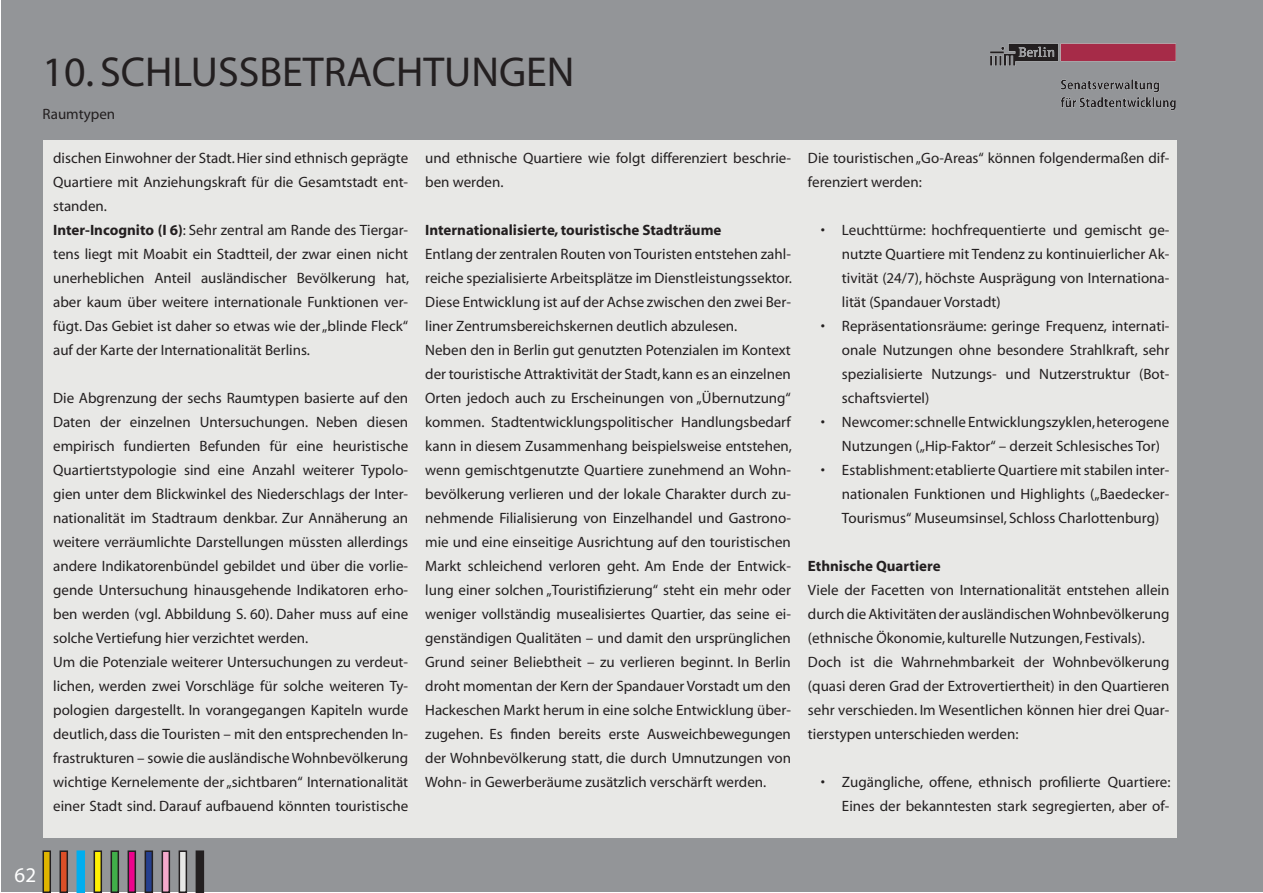
<style>
.page{position:relative;width:1263px;height:893px;background:#fff}
.page>*{position:absolute;margin:0;border:0;box-sizing:border-box;transform-origin:0 0}
.ÜInhalt_Kopie{font:42px "Myriad";color:#231f20}
.t1{font:21px "Myriad";color:#fff}
.Text_normal{font:15px/24px "Myriad";color:#231f20;text-align:justify}
.Aufzählung_Text{font:15px/24px "Myriad";color:#231f20;text-align:justify}
.Text_normal-2{font:700 15px "Myriad";color:#231f20}
.Überschrift_Untersch{font:15px "Myriad";color:#231f20}
.s1{font-weight:700}
</style>
<div class="page">
<div style="left:1px;top:1px;width:1261px;height:891px;background:#939598"></div>
<div style="left:43px;top:140px;width:1134px;height:698px;background:#e8e8e6"></div>
<div style="left:43px;top:851px;width:7px;height:41px;background:#dfb400"></div>
<div style="left:43px;top:850px;width:8px;height:43px;border:2px solid #231f20"></div>
<div style="left:60px;top:851px;width:7px;height:41px;background:#dc4f27"></div>
<div style="left:60px;top:850px;width:8px;height:43px;border:2px solid #231f20"></div>
<div style="left:77px;top:851px;width:7px;height:41px;background:#00aeef"></div>
<div style="left:77px;top:850px;width:8px;height:43px;border:2px solid #00aeef"></div>
<div style="left:94px;top:851px;width:7px;height:41px;background:#fff101"></div>
<div style="left:94px;top:850px;width:8px;height:43px;border:2px solid #231f20"></div>
<div style="left:111px;top:851px;width:7px;height:41px;background:#40ae49"></div>
<div style="left:111px;top:850px;width:8px;height:43px;border:2px solid #231f20"></div>
<div style="left:128px;top:851px;width:7px;height:41px;background:#ed028c"></div>
<div style="left:128px;top:850px;width:8px;height:43px;border:2px solid #231f20"></div>
<div style="left:145px;top:851px;width:7px;height:41px;background:#253f8e"></div>
<div style="left:145px;top:850px;width:8px;height:43px;border:2px solid #231f20"></div>
<div style="left:162px;top:851px;width:7px;height:41px;background:#f5a9cb"></div>
<div style="left:162px;top:850px;width:8px;height:43px;border:2px solid #231f20"></div>
<div style="left:179px;top:851px;width:7px;height:41px;background:#e8e8e6"></div>
<div style="left:179px;top:850px;width:8px;height:43px;border:2px solid #231f20"></div>
<div style="left:196px;top:851px;width:7px;height:41px;background:#231f20"></div>
<div style="left:196px;top:850px;width:8px;height:43px;border:2px solid #231f20"></div>
<img style="left:990px;top:43px;width:186px;height:68px">
<p class="ÜInhalt_Kopie" style="left:43px;top:51px;width:102px">1 0. Schlussbe</p>
<p class="ÜInhalt_Kopie" style="left:303px;top:51px;width:46px">trach</p>
<p class="ÜInhalt_Kopie" style="left:423px;top:51px;width:47px">tungen</p>
<p class="Überschrift_Untersch" style="left:43px;top:106px;width:74px">Raumtypen</p>
<p class="Text_normal" style="left:53px;top:147px;width:357px">dischen Einwohner der Stadt. Hier sind ethnisch geprägte Quartiere mit Anziehungskraft für die Gesamtstadt ent&shy;standen.</p>
<p class="Text_normal" style="left:53px;top:219px;width:358px"><span class="s1">Inter-Incognito (I 6)</span>: Sehr zentral am Rande des Tiergar&shy;tens liegt mit Moabit ein Stadtteil, der zwar einen nicht unerheblichen Anteil ausländischer Bevölkerung hat, aber kaum über weitere internationale Funktionen ver&shy;fügt. Das Gebiet ist daher so etwas wie der „blinde Fleck“ auf der Karte der Internationalität Berlins.</p>
<p class="Text_normal" style="left:53px;top:387px;width:357px">Die Abgrenzung der sechs Raumtypen basierte auf den Daten der einzelnen Untersuchungen. Neben diesen empirisch fundierten Befunden für eine heuristische Quartiertstypologie sind eine Anzahl weiterer Typolo&shy;gien unter dem Blickwinkel des Niederschlags der Inter&shy;nationalität im Stadtraum denkbar. Zur Annäherung an weitere verräumlichte Darstellungen müssten allerdings andere Indikatorenbündel gebildet und über die vorlie&shy;gende Untersuchung hinausgehende Indikatoren erho&shy;ben werden (vgl. Abbildung S. 60). Daher muss auf eine solche Vertiefung hier verzichtet werden.</p>
<p class="Text_normal" style="left:53px;top:651px;width:357px">Um die Potenziale weiterer Untersuchungen zu verdeut&shy;lichen, werden zwei Vorschläge für solche weiteren Ty&shy;pologien dargestellt. In vorangegangen Kapiteln wurde deutlich, dass die Touristen – mit den entsprechenden In&shy;frastrukturen – sowie die ausländische Wohnbevölkerung wichtige Kernelemente der „sichtbaren“ Internationalität einer Stadt sind. Darauf aufbauend könnten touristische</p>
<p class="Text_normal" style="left:425px;top:147px;width:367px">und ethnische Quartiere wie folgt differenziert beschrie&shy;ben werden.</p>
<p class="Text_normal-2" style="left:425px;top:222px;width:298px">Internationalisierte, touristische Stadträume</p>
<p class="Text_normal" style="left:425px;top:243px;width:368px">Entlang der zentralen Routen von Touristen entstehen zahl&shy;reiche spezialisierte Arbeitsplätze im Dienstleistungssektor.<br>Diese Entwicklung ist auf der Achse zwischen den zwei Ber&shy;liner Zentrumsbereichskernen deutlich abzulesen.</p>
<p class="Text_normal" style="left:425px;top:339px;width:368px">Neben den in Berlin gut genutzten Potenzialen im Kontext der touristische Attraktivität der Stadt, kann es an einzelnen Orten jedoch auch zu Erscheinungen von „Übernutzung“ kommen. Stadtentwicklungspolitischer Handlungsbedarf kann in diesem Zusammenhang beispielsweise entstehen, wenn gemischtgenutzte Quartiere zunehmend an Wohn&shy;bevölkerung verlieren und der lokale Charakter durch zu&shy;nehmende Filialisierung von Einzelhandel und Gastrono&shy;mie und eine einseitige Ausrichtung auf den touristischen Markt schleichend verloren geht. Am Ende der Entwick&shy;lung einer solchen „Touristifizierung“ steht ein mehr oder weniger vollständig musealisiertes Quartier, das seine ei&shy;genständigen Qualitäten – und damit den ursprünglichen Grund seiner Beliebtheit – zu verlieren beginnt. In Berlin droht momentan der Kern der Spandauer Vorstadt um den Hackeschen Markt herum in eine solche Entwicklung über&shy;zugehen. Es finden bereits erste Ausweichbewegungen der Wohnbevölkerung statt, die durch Umnutzungen von Wohn- in Gewerberäume zusätzlich verschärft werden.</p>
<p class="Text_normal" style="left:808px;top:147px;width:363px">Die touristischen „Go-Areas“ können folgendermaßen dif&shy;ferenziert werden:</p>
<p class="Aufzählung_Text" style="left:842px;top:219px;width:329px">Leuchttürme: hochfrequentierte und gemischt ge&shy;nutzte Quartiere mit Tendenz zu kontinuierlicher Ak&shy;tivität (24/7), höchste Ausprägung von Internationa&shy;lität (Spandauer Vorstadt)</p>
<p class="Aufzählung_Text" style="left:842px;top:315px;width:329px">Repräsentationsräume: geringe Frequenz, internati&shy;onale Nutzungen ohne besondere Strahlkraft, sehr spezialisierte Nutzungs- und Nutzerstruktur (Bot&shy;schaftsviertel)</p>
<p class="Aufzählung_Text" style="left:842px;top:411px;width:329px">Newcomer: schnelle Entwicklungszyklen, heterogene<br>Nutzungen („Hip-Faktor“ – derzeit Schlesisches Tor)</p>
<p class="Aufzählung_Text" style="left:842px;top:459px;width:329px">Establishment: etablierte Quartiere mit stabilen inter&shy;nationalen Funktionen und Highlights („Baedecker-Tourismus“ Museumsinsel, Schloss Charlottenburg)</p>
<p class="Text_normal-2" style="left:808px;top:558px;width:134px">Ethnische Quartiere</p>
<p class="Text_normal" style="left:808px;top:579px;width:363px">Viele der Facetten von Internationalität entstehen allein durch die Aktivitäten der ausländischen Wohnbevölkerung (ethnische Ökonomie, kulturelle Nutzungen, Festivals).</p>
<p class="Text_normal" style="left:808px;top:651px;width:363px">Doch ist die Wahrnehmbarkeit der Wohnbevölkerung (quasi deren Grad der Extrovertiertheit) in den Quartieren sehr verschieden. Im Wesentlichen können hier drei Quar&shy;tierstypen unterschieden werden:</p>
<p class="Aufzählung_Text" style="left:842px;top:771px;width:330px">Zugängliche, offene, ethnisch profilierte Quartiere:<br>Eines der bekanntesten stark segregierten, aber of-</p>
<p class="Text_normal" style="left:821px;top:219px;width:6px">•</p>
<p class="Text_normal" style="left:821px;top:315px;width:6px">•</p>
<p class="Text_normal" style="left:821px;top:411px;width:6px">•</p>
<p class="Text_normal" style="left:821px;top:459px;width:6px">•</p>
<p class="Text_normal" style="left:821px;top:771px;width:6px">•</p>
<h2 class="t1" style="left:15px;top:865px;width:23px">62</h2>
</div>
